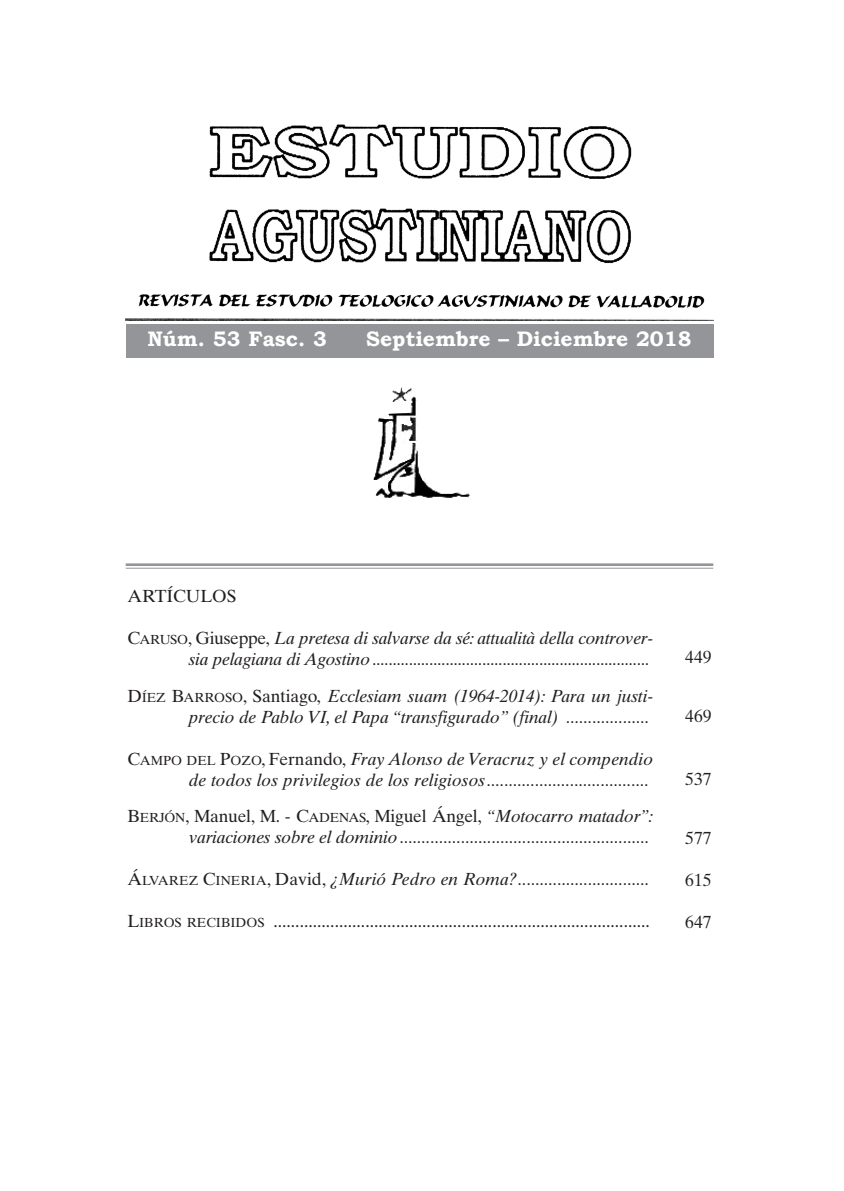
<style>
.page{position:relative;width:844px;height:1191px;background:#fff}
.page>*{position:absolute;margin:0;border:0;box-sizing:border-box;transform-origin:0 0}
.t1{font:700 21px "Bookman Old Style";color:#fff}
.t2{font:italic 17.5px/21px "Times Ten";letter-spacing:-.01em;color:#231f20;text-align:right}
.t3{font:17.5px "Times Ten";color:#231f20}
.s1{font-style:normal}
.s2{font-style:normal;font-size:13.12px}
.s3{font-size:13.12px}
</style>
<div class="page">
<div style="left:126px;top:324px;width:587px;height:33px;background:#939598"></div>
<hr style="left:126px;top:563px;width:587px;height:3px;background:#939598">
<hr style="left:126px;top:568px;width:587px;height:1px;background:#939598">
<img style="left:373px;top:387px;width:97px;height:112px">
<img style="left:126px;top:124px;width:587px;height:196px">
<p class="t1" style="left:147px;top:326px;width:181px">Núm. 53 Fasc. 3</p>
<p class="t1" style="left:366px;top:326px;width:327px">Septiembre – Diciembre 2018</p>
<p class="t3" style="left:127px;top:589px;width:110px">ARTÍCULOS</p>
<p class="t2" style="left:127px;top:629px;width:527px"><span class="s1">C</span><span class="s2">ARUSO</span><span class="s1">, Giuseppe,</span> La pretesa di salvarse da sé: attualità della controver&shy;sia pelagiana di Agostino ....................................................................</p>
<p class="t2" style="left:127px;top:686px;width:527px"><span class="s1">D</span><span class="s2">ÍEZ</span> <span class="s1">B</span><span class="s2">ARROSO</span><span class="s1">, Santiago,</span> Ecclesiam suam (1964-2014): Para un justi&shy;precio de Pablo VI, el Papa “transfigurado” (final) ...................</p>
<p class="t2" style="left:127px;top:749px;width:527px"><span class="s1">C</span><span class="s2">AMPO DEL</span> <span class="s1">P</span><span class="s2">OZO</span><span class="s1">, Fernando,</span> Fray Alonso de Veracruz y el compendio de todos los privilegios de los religiosos.....................................</p>
<p class="t2" style="left:127px;top:807px;width:527px"><span class="s1">B</span><span class="s2">ERJÓN</span><span class="s1">, Manuel, M. - C</span><span class="s2">ADENAS</span><span class="s1">, Miguel Ángel,</span> “Motocarro matador”: variaciones sobre el dominio .........................................................</p>
<p class="t2" style="left:127px;top:870px;width:524px"><span class="s1">Á</span><span class="s2">LVAREZ</span> <span class="s1">C</span><span class="s2">INERIA</span><span class="s1">, David,</span> ¿Murió Pedro en Roma?..............................</p>
<p class="t3" style="left:127px;top:915px;width:524px">L<span class="s3">IBROS RECIBIDOS</span> ......................................................................................</p>
<p class="t3" style="left:685px;top:650px;width:28px">449</p>
<p class="t3" style="left:685px;top:709px;width:28px">469</p>
<p class="t3" style="left:685px;top:772px;width:28px">537</p>
<p class="t3" style="left:685px;top:831px;width:28px">577</p>
<p class="t3" style="left:685px;top:873px;width:28px">615</p>
<p class="t3" style="left:685px;top:915px;width:28px">647</p>
</div>
